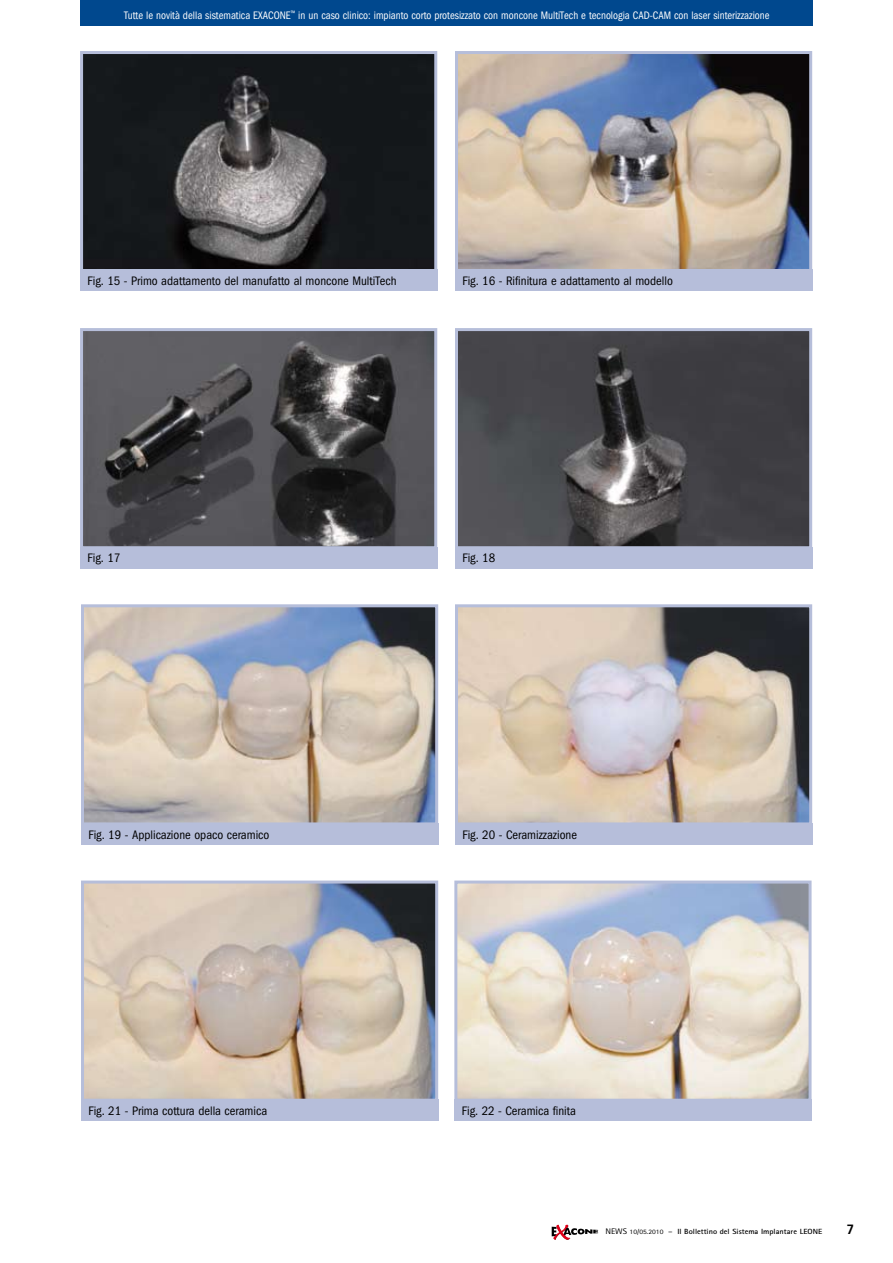
<style>
.page{position:relative;width:893px;height:1263px;background:#fff}
.page>*{position:absolute;margin:0;border:0;box-sizing:border-box;transform-origin:0 0}
.t1{font:700 13.5px "Frutiger";color:#000;scale:.95 1}
.t2{font:condensed 12.75px "Franklin Gothic";color:#000}
.t3{font:condensed 11.25px "Franklin Gothic";color:#fff;scale:.96 1}
.t4{font:700 7.5px "Rotis Sans Serif";color:#000;scale:1.1 1}
.s1{font-weight:400;font-size:8.1px}
.s2{font-weight:400;font-size:6.75px}
</style>
<div class="page">
<svg style="left:552px;top:1225px;width:46px;height:15px"></svg>
<div style="left:81px;top:0;width:732px;height:26px;background:#00488e"></div>
<img style="left:85px;top:608px;width:349px;height:213px">
<div style="left:81px;top:604px;width:357px;height:221px;border:3px solid #b6beda"></div>
<div style="left:81px;top:823px;width:357px;height:21px;background:#b6beda"></div>
<img style="left:458px;top:884px;width:350px;height:214px">
<div style="left:454px;top:880px;width:358px;height:222px;border:3px solid #b6beda"></div>
<div style="left:454px;top:1099px;width:358px;height:22px;background:#b6beda"></div>
<img style="left:84px;top:332px;width:349px;height:213px">
<div style="left:80px;top:328px;width:357px;height:221px;border:3px solid #b6beda"></div>
<div style="left:80px;top:547px;width:357px;height:21px;background:#b6beda"></div>
<img style="left:459px;top:332px;width:349px;height:213px">
<div style="left:455px;top:328px;width:357px;height:221px;border:3px solid #b6beda"></div>
<div style="left:455px;top:547px;width:357px;height:21px;background:#b6beda"></div>
<img style="left:85px;top:884px;width:349px;height:214px">
<div style="left:81px;top:880px;width:357px;height:222px;border:3px solid #b6beda"></div>
<div style="left:81px;top:1099px;width:357px;height:22px;background:#b6beda"></div>
<img style="left:84px;top:55px;width:349px;height:213px">
<div style="left:80px;top:51px;width:357px;height:221px;border:3px solid #b6beda"></div>
<div style="left:80px;top:270px;width:357px;height:21px;background:#b6beda"></div>
<img style="left:459px;top:55px;width:349px;height:213px">
<div style="left:455px;top:51px;width:357px;height:221px;border:3px solid #b6beda"></div>
<div style="left:455px;top:270px;width:357px;height:21px;background:#b6beda"></div>
<img style="left:459px;top:608px;width:349px;height:213px">
<div style="left:455px;top:604px;width:357px;height:221px;border:3px solid #b6beda"></div>
<div style="left:455px;top:823px;width:357px;height:21px;background:#b6beda"></div>
<p class="t3" style="left:124px;top:9px;width:674px">Tutte le novità della sistematica Exacone<sup>™</sup> in un caso clinico: impianto corto protesizzato con moncone MultiTech e tecnologia CAD-CAM con laser sinterizzazione</p>
<p class="t2" style="left:88px;top:274px;width:311px">Fig. 15 - Primo adattamento del manufatto al moncone MultiTech</p>
<p class="t2" style="left:462px;top:274px;width:212px">Fig. 16 - Rifinitura e adattamento al modello</p>
<p class="t2" style="left:88px;top:551px;width:34px">Fig. 17</p>
<p class="t2" style="left:462px;top:551px;width:34px">Fig. 18</p>
<p class="t2" style="left:88px;top:827px;width:182px">Fig. 19 - Applicazione opaco ceramico</p>
<p class="t2" style="left:88px;top:1103px;width:180px">Fig. 21 - Prima cottura della ceramica</p>
<p class="t2" style="left:462px;top:827px;width:116px">Fig. 20 - Ceramizzazione</p>
<p class="t2" style="left:462px;top:1103px;width:116px">Fig. 22 - Ceramica finita</p>
<p class="t4" style="left:605px;top:1227px;width:199px"><span class="s1">NEWS</span> <span class="s2">10/05.2010</span> <span class="s1">–</span> Il Bollettino del Sistema Implantare LEONE</p>
<p class="t1" style="left:847px;top:1221px;width:9px">7</p>
</div>
